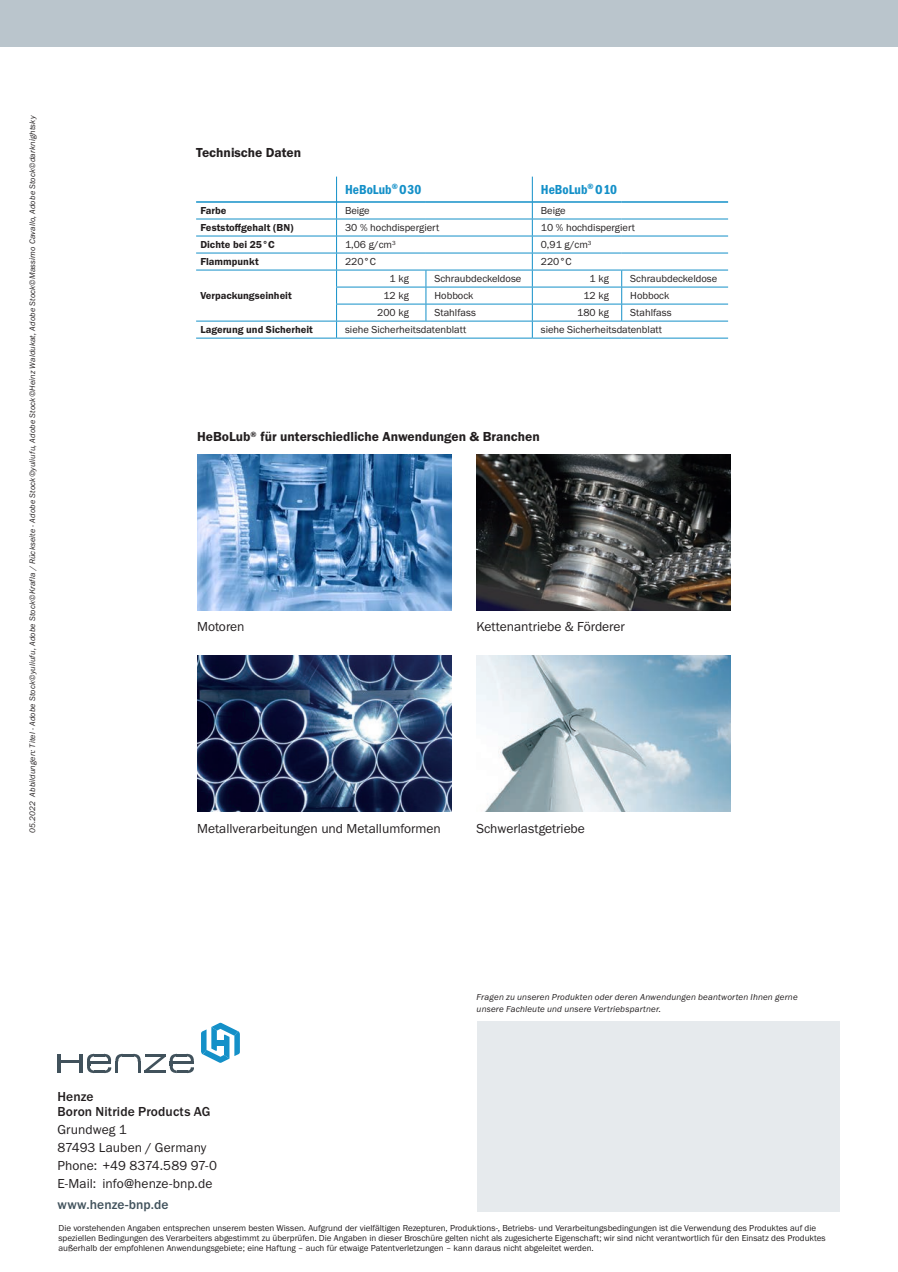
<style>
.page{position:relative;width:898px;height:1272px;background:#fff}
.page>*{position:absolute;margin:0;border:0;box-sizing:border-box;transform-origin:0 0}
.Fließtext_Datenblatt{font:13.5px "Franklin Gothic URW Boo";color:#231f20}
.t1{font:13.5px "Franklin Gothic URW Dem";color:#231f20}
.Fließtext_Datenblatt-2{font:500 13.5px/15px "Franklin Gothic URW";letter-spacing:.01em;color:#231f20}
.t2{font:13.5px "Franklin Gothic URW Con Dem";color:#1490c8}
.Fließtext_Datenblatt-3{font:500 13.5px "Franklin Gothic URW";letter-spacing:.01em;color:#41525c}
.t3{font:10.5px "Franklin Gothic URW Boo";color:#231f20}
.t4{font:10.5px "Franklin Gothic URW Dem";color:#231f20}
.t5{font:9px/9.8px "Franklin Gothic URW Boo";color:#231f20}
.Fließtext_Datenblatt-4{font:9px/12px "Franklin Gothic URW Boo Ita";letter-spacing:.02em;color:#231f20}
.Fließtext_Datenblatt-5{font:8.25px "Franklin Gothic URW Boo Ita";letter-spacing:.015em;color:#231f20}
</style>
<div class="page">
<svg style="left:201px;top:1022px;width:39px;height:40px"></svg>
<div style="left:216px;top:1039px;width:9px;height:6px;background:#1490c8"></div>
<hr style="left:57px;top:1054px;width:4px;height:18px;background:#41525c">
<hr style="left:80px;top:1054px;width:3px;height:18px;background:#41525c">
<hr style="left:60px;top:1060px;width:21px;height:3px;background:#41525c">
<svg style="left:87px;top:1053px;width:107px;height:20px"></svg>
<div style="left:476px;top:1021px;width:363px;height:190px;background:#e6eaed"></div>
<div style="left:0;top:0;width:897px;height:47px;background:#bac5cc"></div>
<hr style="left:196px;top:219px;width:140px;height:1px;background:#1490c8">
<hr style="left:336px;top:219px;width:90px;height:1px;background:#1490c8">
<hr style="left:426px;top:219px;width:106px;height:1px;background:#1490c8">
<hr style="left:532px;top:219px;width:89px;height:1px;background:#1490c8">
<hr style="left:621px;top:219px;width:106px;height:1px;background:#1490c8">
<hr style="left:196px;top:236px;width:140px;height:1px;background:#1490c8">
<hr style="left:336px;top:236px;width:90px;height:1px;background:#1490c8">
<hr style="left:426px;top:236px;width:106px;height:1px;background:#1490c8">
<hr style="left:532px;top:236px;width:89px;height:1px;background:#1490c8">
<hr style="left:621px;top:236px;width:106px;height:1px;background:#1490c8">
<hr style="left:196px;top:253px;width:140px;height:1px;background:#1490c8">
<hr style="left:336px;top:253px;width:90px;height:1px;background:#1490c8">
<hr style="left:426px;top:253px;width:106px;height:1px;background:#1490c8">
<hr style="left:532px;top:253px;width:89px;height:1px;background:#1490c8">
<hr style="left:621px;top:253px;width:106px;height:1px;background:#1490c8">
<hr style="left:196px;top:270px;width:140px;height:1px;background:#1490c8">
<hr style="left:336px;top:270px;width:90px;height:1px;background:#1490c8">
<hr style="left:426px;top:270px;width:106px;height:1px;background:#1490c8">
<hr style="left:532px;top:270px;width:89px;height:1px;background:#1490c8">
<hr style="left:621px;top:270px;width:106px;height:1px;background:#1490c8">
<hr style="left:336px;top:287px;width:90px;height:1px;background:#1490c8">
<hr style="left:426px;top:287px;width:106px;height:1px;background:#1490c8">
<hr style="left:532px;top:287px;width:89px;height:1px;background:#1490c8">
<hr style="left:621px;top:287px;width:106px;height:1px;background:#1490c8">
<hr style="left:336px;top:304px;width:90px;height:1px;background:#1490c8">
<hr style="left:426px;top:304px;width:106px;height:1px;background:#1490c8">
<hr style="left:532px;top:304px;width:89px;height:1px;background:#1490c8">
<hr style="left:621px;top:304px;width:106px;height:1px;background:#1490c8">
<hr style="left:196px;top:321px;width:140px;height:1px;background:#1490c8">
<hr style="left:336px;top:321px;width:90px;height:1px;background:#1490c8">
<hr style="left:426px;top:321px;width:106px;height:1px;background:#1490c8">
<hr style="left:532px;top:321px;width:89px;height:1px;background:#1490c8">
<hr style="left:621px;top:321px;width:106px;height:1px;background:#1490c8">
<hr style="left:196px;top:338px;width:140px;height:1px;background:#1490c8">
<hr style="left:336px;top:338px;width:90px;height:1px;background:#1490c8">
<hr style="left:426px;top:338px;width:106px;height:1px;background:#1490c8">
<hr style="left:532px;top:338px;width:89px;height:1px;background:#1490c8">
<hr style="left:621px;top:338px;width:106px;height:1px;background:#1490c8">
<hr style="left:196px;top:201px;width:140px;height:2px;background:#1490c8">
<hr style="left:337px;top:201px;width:89px;height:2px;background:#1490c8">
<hr style="left:426px;top:201px;width:105px;height:2px;background:#1490c8">
<hr style="left:532px;top:201px;width:89px;height:2px;background:#1490c8">
<hr style="left:621px;top:201px;width:106px;height:2px;background:#1490c8">
<svg style="left:621px;top:270px;width:1px;height:51px"></svg>
<svg style="left:336px;top:177px;width:1px;height:161px"></svg>
<svg style="left:425px;top:270px;width:1px;height:51px"></svg>
<svg style="left:531px;top:177px;width:1px;height:161px"></svg>
<img style="left:197px;top:455px;width:254px;height:156px">
<img style="left:476px;top:455px;width:254px;height:156px">
<img style="left:476px;top:655px;width:254px;height:156px">
<img style="left:197px;top:655px;width:254px;height:156px">
<p class="Fließtext_Datenblatt-5" style="left:27px;top:833px;width:719px;rotate:-90deg">05.2022 Abbildungen: Titel - Adobe Stock©yuliufu, Adobe Stock©Krafla / Rückseite - Adobe Stock©yuliufu, Adobe Stock©Heinz Waldukat, Adobe Stock©Massimo Cavallo, Adobe Stock©darknightsky</p>
<p class="t1" style="left:196px;top:144px;width:107px">Technische Daten</p>
<p class="t2" style="left:345px;top:180px;width:78px">HeBoLub<sup>®</sup> O30</p>
<p class="t2" style="left:540px;top:180px;width:78px">HeBoLub<sup>®</sup> O10</p>
<p class="t4" style="left:200px;top:204px;width:28px">Farbe</p>
<p class="t3" style="left:345px;top:204px;width:26px">Beige</p>
<p class="t3" style="left:540px;top:204px;width:26px">Beige</p>
<p class="t4" style="left:200px;top:221px;width:95px">Feststoffgehalt (BN)</p>
<p class="t3" style="left:345px;top:221px;width:96px">30 % hochdispergiert</p>
<p class="t3" style="left:540px;top:221px;width:96px">10 % hochdispergiert</p>
<p class="t4" style="left:200px;top:238px;width:76px">Dichte bei 25°C</p>
<p class="t3" style="left:345px;top:238px;width:52px">1,06 g/cm<sup>3</sup></p>
<p class="t3" style="left:540px;top:238px;width:52px">0,91 g/cm<sup>3</sup></p>
<p class="t4" style="left:200px;top:255px;width:60px">Flammpunkt</p>
<p class="t3" style="left:345px;top:255px;width:32px">220°C</p>
<p class="t3" style="left:540px;top:255px;width:32px">220°C</p>
<p class="t4" style="left:200px;top:289px;width:93px">Verpackungseinheit</p>
<p class="t3" style="left:389px;top:272px;width:21px">1 kg</p>
<p class="t3" style="left:434px;top:272px;width:88px">Schraubdeckeldose</p>
<p class="t3" style="left:589px;top:272px;width:21px">1 kg</p>
<p class="t3" style="left:630px;top:272px;width:88px">Schraubdeckeldose</p>
<p class="t3" style="left:383px;top:289px;width:27px">12 kg</p>
<p class="t3" style="left:434px;top:289px;width:40px">Hobbock</p>
<p class="t3" style="left:583px;top:289px;width:27px">12 kg</p>
<p class="t3" style="left:630px;top:289px;width:40px">Hobbock</p>
<p class="t3" style="left:377px;top:306px;width:33px">200 kg</p>
<p class="t3" style="left:434px;top:306px;width:43px">Stahlfass</p>
<p class="t3" style="left:577px;top:306px;width:33px">180 kg</p>
<p class="t3" style="left:630px;top:306px;width:43px">Stahlfass</p>
<p class="t4" style="left:200px;top:323px;width:114px">Lagerung und Sicherheit</p>
<p class="t3" style="left:345px;top:323px;width:123px">siehe Sicherheitsdatenblatt</p>
<p class="t3" style="left:540px;top:323px;width:123px">siehe Sicherheitsdatenblatt</p>
<p class="t1" style="left:197px;top:428px;width:344px">HeBoLub<sup>®</sup> für unterschiedliche Anwendungen &amp; Branchen</p>
<p class="Fließtext_Datenblatt" style="left:197px;top:618px;width:49px">Motoren</p>
<p class="Fließtext_Datenblatt" style="left:476px;top:618px;width:150px">Kettenantriebe &amp; Förderer</p>
<p class="Fließtext_Datenblatt" style="left:197px;top:820px;width:245px">Metallverarbeitungen und Metallumformen</p>
<p class="Fließtext_Datenblatt" style="left:476px;top:820px;width:110px">Schwerlastgetriebe</p>
<p class="Fließtext_Datenblatt-2" style="left:57px;top:1088px;width:154px">Henze<br>Boron Nitride Products AG</p>
<p class="Fließtext_Datenblatt" style="left:57px;top:1121px;width:71px">Grundweg 1</p>
<p class="Fließtext_Datenblatt" style="left:57px;top:1139px;width:150px">87493 Lauben / Germany</p>
<p class="Fließtext_Datenblatt" style="left:57px;top:1157px;width:161px">Phone: +49 8374.589 97-0</p>
<p class="Fließtext_Datenblatt" style="left:57px;top:1175px;width:156px">E-Mail: info@henze-bnp.de</p>
<p class="Fließtext_Datenblatt-3" style="left:57px;top:1196px;width:113px">www.henze-bnp.de</p>
<p class="Fließtext_Datenblatt-4" style="left:476px;top:990px;width:322px">Fragen zu unseren Produkten oder deren Anwendungen beantworten Ihnen gerne unsere Fachleute und unsere Vertriebspartner.</p>
<p class="t5" style="left:58px;top:1223px;width:768px">Die vorstehenden Angaben entsprechen unserem besten Wissen. Aufgrund der vielfältigen Rezepturen, Produktions-, Betriebs- und Verarbeitungsbedingungen ist die Verwendung des Produktes auf die speziellen Bedingungen des Verarbeiters abgestimmt zu überprüfen. Die Angaben in dieser Broschüre gelten nicht als zugesicherte Eigenschaft; wir sind nicht verantwortlich für den Einsatz des Produktes</p>
<p class="t5" style="left:58px;top:1242px;width:536px">außerhalb der empfohlenen Anwendungsgebiete; eine Haftung – auch für etwaige Patentverletzungen – kann daraus nicht abgeleitet werden.</p>
</div>
